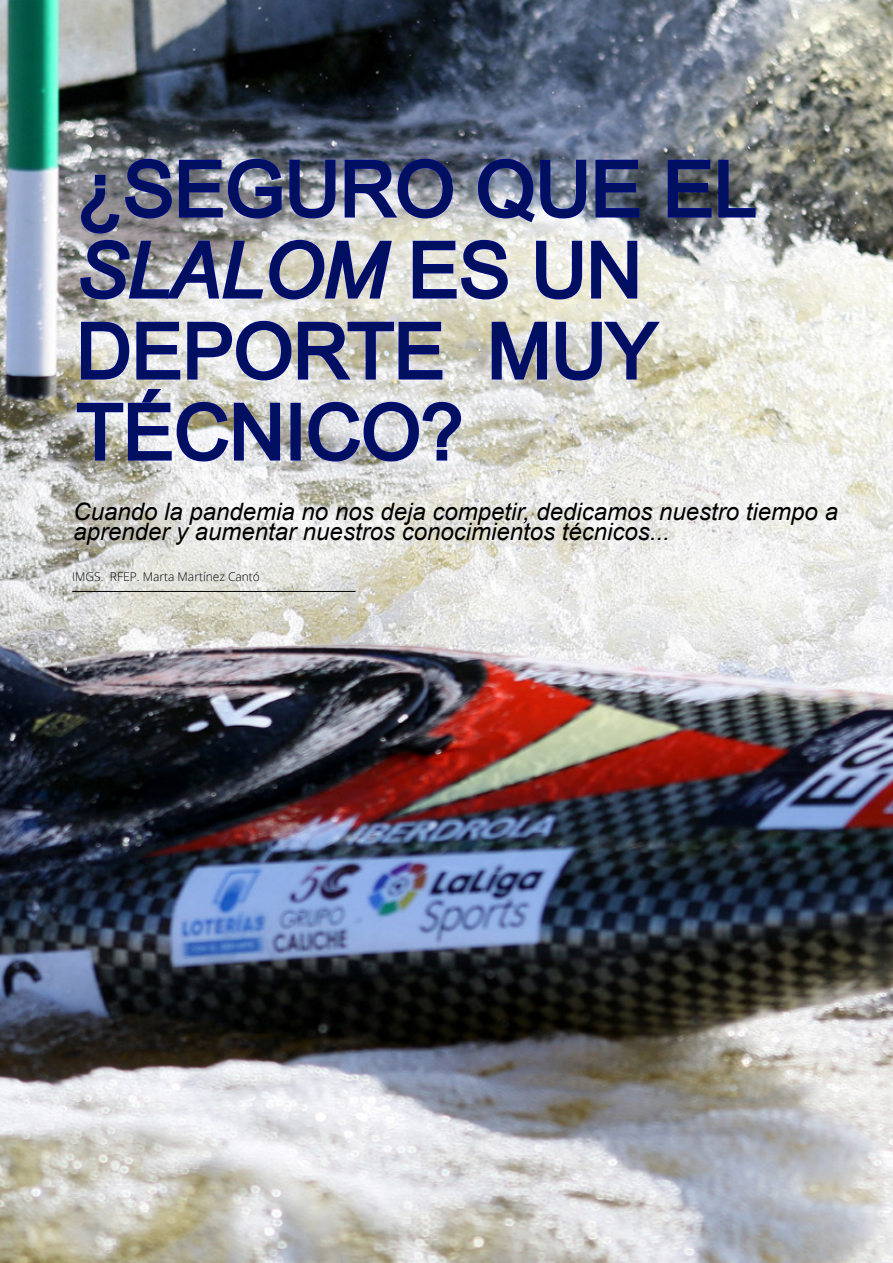
<style>
.page{position:relative;width:893px;height:1263px;background:#fff}
.page>*{position:absolute;margin:0;border:0;box-sizing:border-box;transform-origin:0 0}
.t1{font:76.5px/81px "Arial";color:#000f5e}
.t2{font:italic 24px/20.2px "Arial";color:#000}
.t3{font:300 12px "Open Sans";color:#000}
.s1{font-style:italic}
</style>
<div class="page">
<img style="left:0;top:0;width:893px;height:1263px">
<img style="left:666px;top:158px;width:91px;height:61px">
<img style="left:79px;top:157px;width:562px;height:148px">
<svg style="left:490px;top:313px;width:58px;height:68px;background:#9093ae"></svg>
<svg style="left:554px;top:319px;width:109px;height:63px;background:#abacb9"></svg>
<svg style="left:75px;top:319px;width:388px;height:144px;background:#a5a7ba"></svg>
<hr style="left:72px;top:591px;width:284px;height:1px;background:#000">
<h1 class="t1" style="left:77px;top:149px;width:682px">¿SEGURO QUE EL<br><span class="s1">SLALOM</span> ES UN<br>DEPORTE MUY<br>TÉCNICO?</h1>
<p class="t2" style="left:74px;top:502px;width:766px">Cuando la pandemia no nos deja competir, dedicamos nuestro tiempo a aprender y aumentar nuestros conocimientos técnicos...</p>
<p class="t3" style="left:72px;top:568px;width:189px">IMGS. RFEP. Marta Martínez Cantó</p>
</div>
